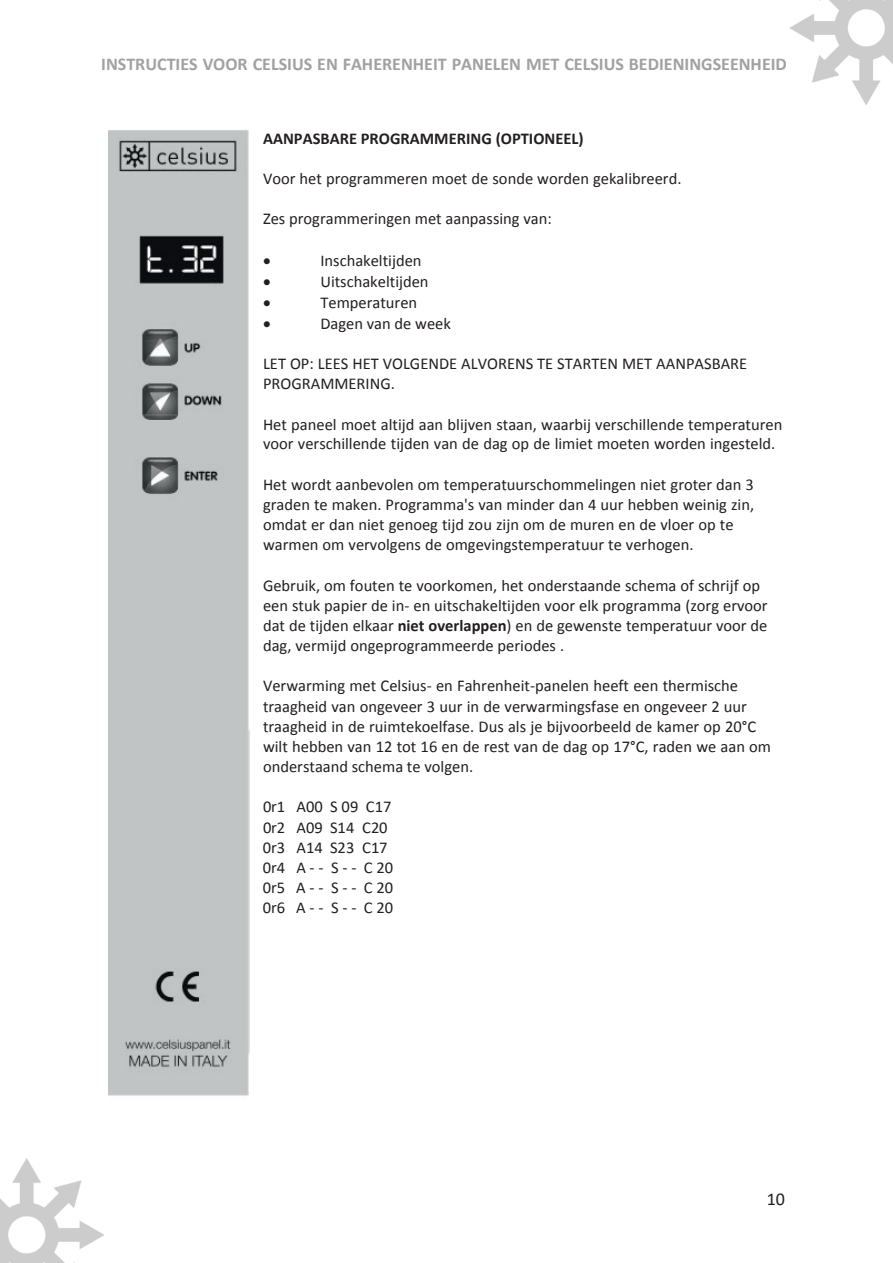
<style>
.page{position:relative;width:893px;height:1263px;background:#fff}
.page>*{position:absolute;margin:0;border:0;box-sizing:border-box;transform-origin:0 0}
.t1{font:700 18px "Calibri";color:#a1a1a2}
.t2{font:18px "Calibri";color:#231f20}
.t3{font:16.5px/20.2px "Calibri";color:#231f20}
.t4{font:700 16.5px "Calibri";color:#231f20}
.t5{font:16.5px "Symbol";color:#231f20}
.s1{font-weight:700}
</style>
<div class="page">
<img style="left:789px;top:0;width:104px;height:105px">
<img style="left:0;top:1158px;width:104px;height:105px">
<img style="left:108px;top:129px;width:141px;height:967px">
<p class="t1" style="left:101px;top:52px;width:687px">INSTRUCTIES VOOR CELSIUS EN FAHERENHEIT PANELEN MET CELSIUS BEDIENINGSEENHEID</p>
<p class="t4" style="left:263px;top:128px;width:322px">AANPASBARE PROGRAMMERING (OPTIONEEL)</p>
<p class="t3" style="left:263px;top:169px;width:420px">Voor het programmeren moet de sonde worden gekalibreerd.</p>
<p class="t3" style="left:263px;top:209px;width:290px">Zes programmeringen met aanpassing van:</p>
<p class="t5" style="left:263px;top:249px;width:9px">•</p>
<p class="t3" style="left:320px;top:250px;width:103px">Inschakeltijden</p>
<p class="t5" style="left:263px;top:270px;width:9px">•</p>
<p class="t3" style="left:320px;top:271px;width:110px">Uitschakeltijden</p>
<p class="t5" style="left:263px;top:291px;width:9px">•</p>
<p class="t3" style="left:320px;top:292px;width:98px">Temperaturen</p>
<p class="t5" style="left:263px;top:312px;width:9px">•</p>
<p class="t3" style="left:320px;top:313px;width:132px">Dagen van de week</p>
<p class="t3" style="left:263px;top:354px;width:486px">LET OP: LEES HET VOLGENDE ALVORENS TE STARTEN MET AANPASBARE<br>PROGRAMMERING.</p>
<p class="t3" style="left:263px;top:414px;width:521px">Het paneel moet altijd aan blijven staan, waarbij verschillende temperaturen voor verschillende tijden van de dag op de limiet moeten worden ingesteld.</p>
<p class="t3" style="left:263px;top:474px;width:493px">Het wordt aanbevolen om temperatuurschommelingen niet groter dan 3 graden te maken. Programma's van minder dan 4 uur hebben weinig zin, omdat er dan niet genoeg tijd zou zijn om de muren en de vloer op te warmen om vervolgens de omgevingstemperatuur te verhogen.</p>
<p class="t3" style="left:263px;top:575px;width:506px">Gebruik, om fouten te voorkomen, het onderstaande schema of schrijf op een stuk papier de in- en uitschakeltijden voor elk programma (zorg ervoor dat de tijden elkaar <span class="s1">niet overlappen</span>) en de gewenste temperatuur voor de dag, vermijd ongeprogrammeerde periodes .</p>
<p class="t3" style="left:263px;top:676px;width:510px">Verwarming met Celsius- en Fahrenheit-panelen heeft een thermische traagheid van ongeveer 3 uur in de verwarmingsfase en ongeveer 2 uur traagheid in de ruimtekoelfase. Dus als je bijvoorbeeld de kamer op 20°C wilt hebben van 12 tot 16 en de rest van de dag op 17°C, raden we aan om onderstaand schema te volgen.</p>
<p class="t3" style="left:263px;top:796px;width:132px">0r1 A00 S 09 C17<br>0r2 A09 S14 C20<br>0r3 A14 S23 C17<br>0r4 A - - S - - C 20<br>0r5 A - - S - - C 20<br>0r6 A - - S - - C 20</p>
<p class="t2" style="left:767px;top:1187px;width:20px">10</p>
</div>
